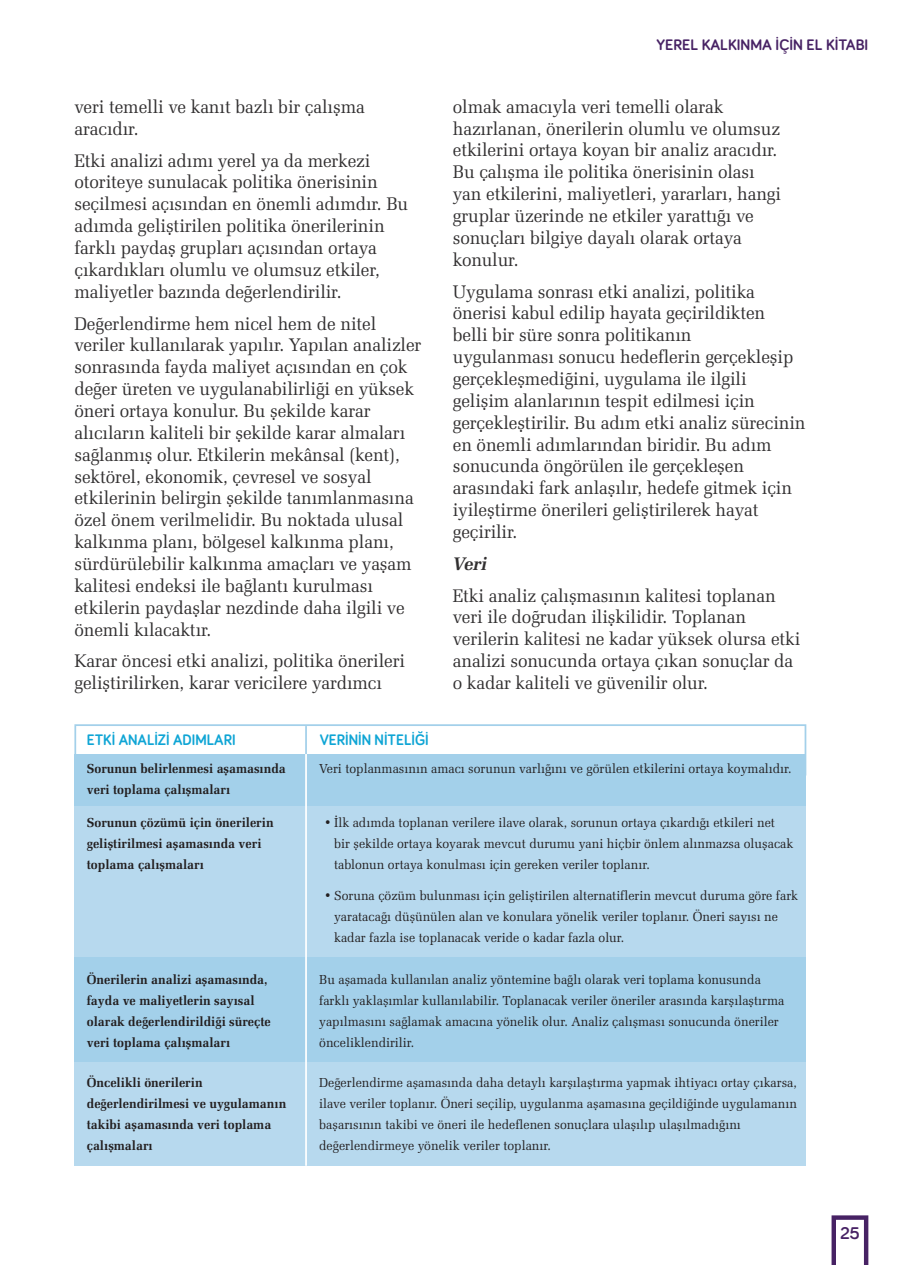
<style>
.page{position:relative;width:918px;height:1265px;background:#fff}
.page>*{position:absolute;margin:0;border:0;box-sizing:border-box;transform-origin:0 0}
.t1{font:18.38px/21.9px "Melior Tr";letter-spacing:-.005em;color:#312f30;scale:.96 1}
.t2{font:18.38px "Melior Bold Italic Tr";color:#312f30;scale:.96 1}
.t3{font:700 17.5px "Bariol";color:#472264}
.t4{font:700 15.75px "Bariol";color:#0fa5d5;scale:.96 1}
.t5{font:700 15.75px "Bariol";color:#472264}
.t6{font:13.12px/21px "Melior Tr";color:#231f20;scale:.96 1}
.t7{font:13.12px/21px "Melior Bold Tr";color:#231f20;scale:.96 1}
</style>
<div class="page">
<svg style="left:831px;top:1215px;width:37px;height:50px"></svg>
<div style="left:74px;top:805px;width:732px;height:152px;background:#b7d9ee"></div>
<div style="left:74px;top:1062px;width:732px;height:104px;background:#b7d9ee"></div>
<div style="left:74px;top:724px;width:732px;height:51px;border:2px solid #a3d0ea"></div>
<div style="left:74px;top:754px;width:732px;height:51px;background:#a3d0ea"></div>
<div style="left:74px;top:957px;width:732px;height:105px;background:#a3d0ea"></div>
<hr style="left:305px;top:726px;width:2px;height:28px;background:#a3d0ea">
<hr style="left:305px;top:754px;width:2px;height:412px;background:#fff">
<p class="t1" style="left:74px;top:96px;width:304px">veri temelli ve kanıt bazlı bir çalışma aracıdır.</p>
<p class="t1" style="left:74px;top:149px;width:349px">Etki analizi adımı yerel ya da merkezi otoriteye sunulacak politika önerisinin seçilmesi açısından en önemli adımdır. Bu adımda geliştirilen politika önerilerinin farklı paydaş grupları açısından ortaya çıkardıkları olumlu ve olumsuz etkiler, maliyetler bazında değerlendirilir.</p>
<p class="t1" style="left:74px;top:312px;width:363px">Değerlendirme hem nicel hem de nitel veriler kullanılarak yapılır. Yapılan analizler sonrasında fayda maliyet açısından en çok değer üreten ve uygulanabilirliği en yüksek öneri ortaya konulur. Bu şekilde karar alıcıların kaliteli bir şekilde karar almaları sağlanmış olur. Etkilerin mekânsal (kent), sektörel, ekonomik, çevresel ve sosyal etkilerinin belirgin şekilde tanımlanmasına özel önem verilmelidir. Bu noktada ulusal kalkınma planı, bölgesel kalkınma planı, sürdürülebilir kalkınma amaçları ve yaşam kalitesi endeksi ile bağlantı kurulması etkilerin paydaşlar nezdinde daha ilgili ve önemli kılacaktır.</p>
<p class="t1" style="left:74px;top:650px;width:346px">Karar öncesi etki analizi, politika önerileri geliştirilirken, karar vericilere yardımcı</p>
<p class="t4" style="left:87px;top:729px;width:157px">ETKİ ANALİZİ ADIMLARI</p>
<p class="t4" style="left:320px;top:729px;width:115px">VERİNİN NİTELİĞİ</p>
<p class="t5" style="left:656px;top:34px;width:213px">YEREL KALKINMA İÇİN EL KİTABI</p>
<p class="t1" style="left:453px;top:95px;width:343px">olmak amacıyla veri temelli olarak hazırlanan, önerilerin olumlu ve olumsuz etkilerini ortaya koyan bir analiz aracıdır.<br>Bu çalışma ile politika önerisinin olası yan etkilerini, maliyetleri, yararları, hangi gruplar üzerinde ne etkiler yarattığı ve sonuçları bilgiye dayalı olarak ortaya konulur.</p>
<p class="t1" style="left:453px;top:280px;width:369px">Uygulama sonrası etki analizi, politika önerisi kabul edilip hayata geçirildikten<br>belli bir süre sonra politikanın<br>uygulanması sonucu hedeflerin gerçekleşip gerçekleşmediğini, uygulama ile ilgili gelişim alanlarının tespit edilmesi için gerçekleştirilir. Bu adım etki analiz sürecinin en önemli adımlarından biridir. Bu adım sonucunda öngörülen ile gerçekleşen arasındaki fark anlaşılır, hedefe gitmek için iyileştirme önerileri geliştirilerek hayat geçirilir.</p>
<p class="t2" style="left:453px;top:553px;width:37px">Veri</p>
<p class="t1" style="left:453px;top:584px;width:363px">Etki analiz çalışmasının kalitesi toplanan veri ile doğrudan ilişkilidir. Toplanan verilerin kalitesi ne kadar yüksek olursa etki analizi sonucunda ortaya çıkan sonuçlar da o kadar kaliteli ve güvenilir olur.</p>
<p class="t7" style="left:87px;top:758px;width:209px">Sorunun belirlenmesi aşamasında veri toplama çalışmaları</p>
<p class="t7" style="left:87px;top:812px;width:196px">Sorunun çözümü için önerilerin geliştirilmesi aşamasında veri toplama çalışmaları</p>
<p class="t7" style="left:87px;top:969px;width:193px">Önerilerin analizi aşamasında, fayda ve maliyetlerin sayısal olarak değerlendirildiği süreçte veri toplama çalışmaları</p>
<p class="t7" style="left:87px;top:1072px;width:209px">Öncelikli önerilerin değerlendirilmesi ve uygulamanın takibi aşamasında veri toplama çalışmaları</p>
<p class="t6" style="left:319px;top:758px;width:494px">Veri toplanmasının amacı sorunun varlığını ve görülen etkilerini ortaya koymalıdır.</p>
<p class="t6" style="left:334px;top:812px;width:480px;text-indent:-10px">• İlk adımda toplanan verilere ilave olarak, sorunun ortaya çıkardığı etkileri net bir şekilde ortaya koyarak mevcut durumu yani hiçbir önlem alınmazsa oluşacak tablonun ortaya konulması için gereken veriler toplanır.</p>
<p class="t6" style="left:334px;top:884px;width:485px;text-indent:-10px">• Soruna çözüm bulunması için geliştirilen alternatiflerin mevcut duruma göre fark yaratacağı düşünülen alan ve konulara yönelik veriler toplanır. Öneri sayısı ne kadar fazla ise toplanacak veride o kadar fazla olur.</p>
<p class="t6" style="left:319px;top:969px;width:486px">Bu aşamada kullanılan analiz yöntemine bağlı olarak veri toplama konusunda farklı yaklaşımlar kullanılabilir. Toplanacak veriler öneriler arasında karşılaştırma yapılmasını sağlamak amacına yönelik olur. Analiz çalışması sonucunda öneriler önceliklendirilir.</p>
<p class="t6" style="left:319px;top:1072px;width:499px">Değerlendirme aşamasında daha detaylı karşılaştırma yapmak ihtiyacı ortay çıkarsa, ilave veriler toplanır. Öneri seçilip, uygulanma aşamasına geçildiğinde uygulamanın başarısının takibi ve öneri ile hedeflenen sonuçlara ulaşılıp ulaşılmadığını değerlendirmeye yönelik veriler toplanır.</p>
<p class="t3" style="left:840px;top:1221px;width:21px">25</p>
</div>
